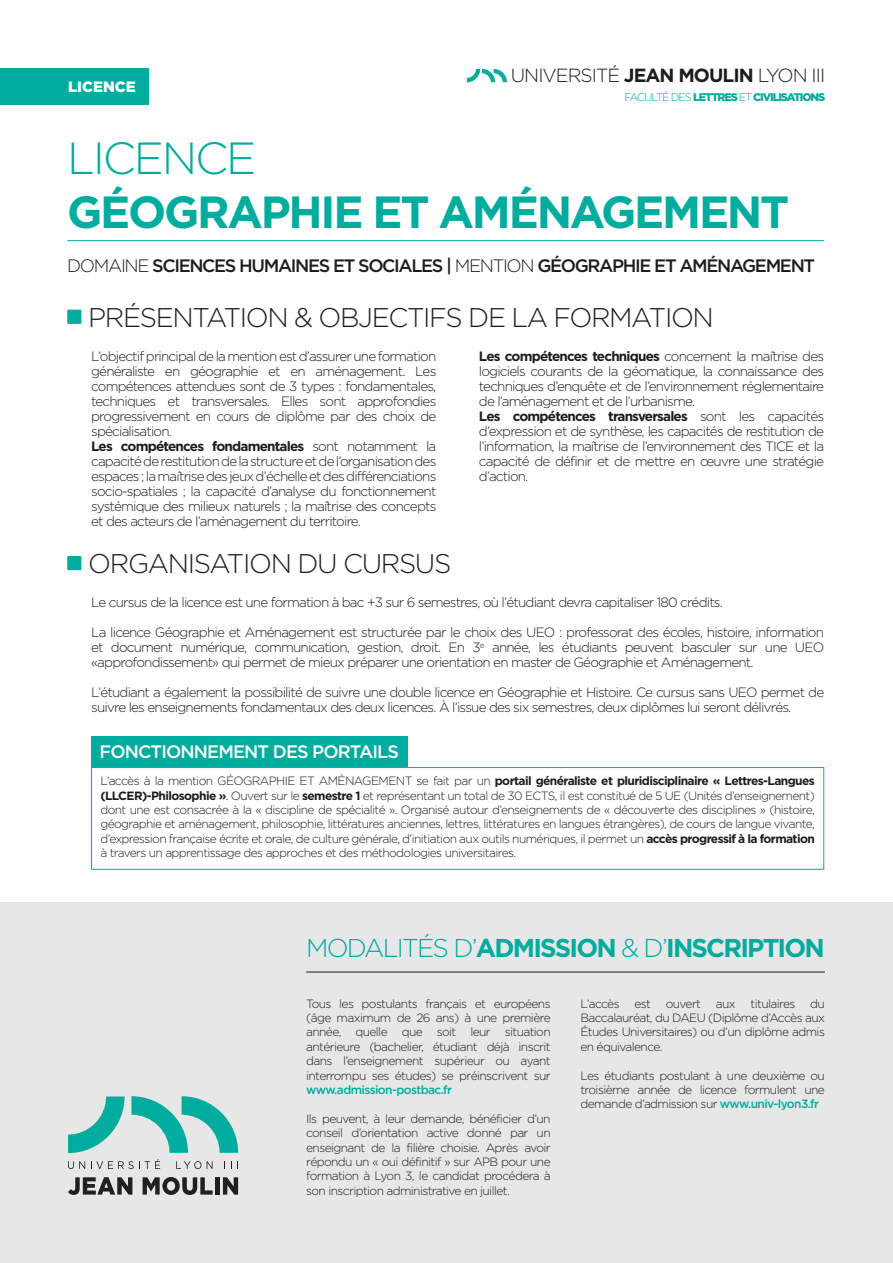
<style>
.page{position:relative;width:893px;height:1263px;background:#fff}
.page>*{position:absolute;margin:0;border:0;box-sizing:border-box;transform-origin:0 0}
.TITRE{font:700 45px "Gotham";letter-spacing:-.05em;color:#00ac9d}
.TITRE-2{font:300 45px "Gotham";letter-spacing:-.05em;color:#00ac9d}
.Rubrique{font:300 27px "Gotham";letter-spacing:-.05em;color:#1d1d1d}
.Rubrique2{font:700 25.8px "Gotham";letter-spacing:-.07em;color:#00ac9d}
.t1{font:300 19.05px "Gotham";letter-spacing:-.05em;color:#1d1d1d}
.Sous-Titre{font:500 18px "Gotham";letter-spacing:-.075em;color:#1d1d1d}
.Sous-Titre-2{font:500 18px "Gotham";letter-spacing:-.05em;color:#fff}
.t2{font:900 15px "Gotham";color:#fff}
.Texte{font:300 13.5px/15px "Gotham";letter-spacing:-.06em;color:#1d1d1d;text-align:justify}
.Texte-2{font:300 12px/14.4px "Gotham";letter-spacing:-.05em;color:#1d1d1d;text-align:justify}
.t3{font:900 11.1px "Gotham";letter-spacing:-.1em;color:#00ac9d}
.s1{font-weight:700}
.s2{font-weight:300}
.s3{font-weight:500;color:#00ac9d}
</style>
<div class="page">
<div style="left:0;top:902px;width:893px;height:361px;background:#e8e7e8"></div>
<hr style="left:67px;top:240px;width:757px;height:1px;background:#00ac9d">
<div style="left:67px;top:310px;width:14px;height:14px;background:#00ac9d"></div>
<div style="left:67px;top:556px;width:14px;height:14px;background:#00ac9d"></div>
<hr style="left:306px;top:972px;width:519px;height:1px;background:#1d1d1d">
<svg style="left:68px;top:1096px;width:57px;height:57px"></svg>
<svg style="left:131px;top:1096px;width:107px;height:57px"></svg>
<svg style="left:68px;top:1161px;width:17px;height:8px"></svg>
<svg style="left:91px;top:1159px;width:69px;height:10px"></svg>
<svg style="left:176px;top:1161px;width:37px;height:8px"></svg>
<svg style="left:231px;top:1161px;width:7px;height:8px"></svg>
<svg style="left:68px;top:1177px;width:64px;height:18px"></svg>
<svg style="left:143px;top:1177px;width:70px;height:18px"></svg>
<div style="left:215px;top:1177px;width:5px;height:17px;background:#231f20"></div>
<svg style="left:223px;top:1177px;width:15px;height:17px"></svg>
<div style="left:0;top:68px;width:149px;height:36px;background:#00ac9d"></div>
<div style="left:91px;top:737px;width:316px;height:30px;background:#00ac9d"></div>
<div style="left:91px;top:767px;width:733px;height:103px;border:1px solid #00ac9d"></div>
<svg style="left:467px;top:69px;width:40px;height:13px"></svg>
<p class="t2" style="left:68px;top:78px;width:69px">LICENCE</p>
<p class="t1" style="left:511px;top:65px;width:316px">université <span class="s1">jean moulin</span> lyon iii</p>
<p class="t3" style="left:625px;top:91px;width:202px"><span class="s2">Faculté des</span> LETTRES <span class="s2">et</span> CIVILISATIONS</p>
<p class="TITRE-2" style="left:67px;top:134px;width:190px">LICENCE</p>
<p class="TITRE" style="left:67px;top:187px;width:724px">GÉOGRAPHIE ET AMÉNAGEMENT</p>
<p class="Sous-Titre" style="left:67px;top:255px;width:749px"><span class="s2">DOMAINE</span> SCIENCES HUMAINES ET SOCIALES | <span class="s2">MENTION</span> GÉOGRAPHIE ET AMÉNAGEMENT</p>
<p class="Rubrique" style="left:88px;top:303px;width:627px">PRÉSENTATION &amp; OBJECTIFS DE LA FORMATION</p>
<p class="Texte" style="left:91px;top:349px;width:347px">L’objectif principal de la mention est d’assurer une formation généraliste en géographie et en aménagement. Les compétences attendues sont de 3 types : fondamentales, techniques et transversales. Elles sont approfondies progressivement en cours de diplôme par des choix de spécialisation.</p>
<p class="Texte" style="left:91px;top:439px;width:347px"><span class="s1">Les compétences fondamentales</span> sont notamment la capacité de restitution de la structure et de l’organisation des espaces ; la maîtrise des jeux d’échelle et des différenciations socio-spatiales ; la capacité d’analyse du fonctionnement systémique des milieux naturels ; la maîtrise des concepts et des acteurs de l’aménagement du territoire.</p>
<p class="Rubrique" style="left:88px;top:549px;width:365px">ORGANISATION DU CURSUS</p>
<p class="Texte" style="left:479px;top:349px;width:347px"><span class="s1">Les compétences techniques</span> concernent la maîtrise des logiciels courants de la géomatique, la connaissance des techniques d’enquête et de l’environnement réglementaire de l’aménagement et de l’urbanisme.</p>
<p class="Texte" style="left:479px;top:409px;width:347px"><span class="s1">Les compétences transversales</span> sont les capacités d’expression et de synthèse, les capacités de restitution de l’information, la maîtrise de l’environnement des TICE et la capacité de définir et de mettre en œuvre une stratégie d’action.</p>
<p class="Texte" style="left:91px;top:595px;width:633px">Le cursus de la licence est une formation à bac +3 sur 6 semestres, où l’étudiant devra capitaliser 180 crédits.</p>
<p class="Texte" style="left:91px;top:625px;width:734px">La licence Géographie et Aménagement est structurée par le choix des UEO : professorat des écoles, histoire, information et document numérique, communication, gestion, droit. En 3<sup>e</sup> année, les étudiants peuvent basculer sur une UEO «approfondissement» qui permet de mieux préparer une orientation en master de Géographie et Aménagement.</p>
<p class="Texte" style="left:91px;top:685px;width:735px">L’étudiant a également la possibilité de suivre une double licence en Géographie et Histoire. Ce cursus sans UEO permet de suivre les enseignements fondamentaux des deux licences. À l’issue des six semestres, deux diplômes lui seront délivrés.</p>
<p class="Sous-Titre-2" style="left:100px;top:742px;width:301px">FONCTIONNEMENT DES PORTAILS</p>
<p class="Texte-2" style="left:100px;top:773px;width:716px">L’accès à la mention GÉOGRAPHIE ET AMÉNAGEMENT se fait par un <span class="s1">portail généraliste et pluridisciplinaire « Lettres-Langues (LLCER)-Philosophie »</span>. Ouvert sur le <span class="s1">semestre 1</span> et représentant un total de 30 ECTS, il est constitué de 5 UE (Unités d’enseignement) dont une est consacrée à la « discipline de spécialité ». Organisé autour d’enseignements de « découverte des disciplines » (histoire, géographie et aménagement, philosophie, littératures anciennes, lettres, littératures en langues étrangères), de cours de langue vivante, d’expression française écrite et orale, de culture générale, d’initiation aux outils numériques, il permet un <span class="s1">accès progressif à la formation </span>à travers un apprentissage des approches et des méthodologies universitaires.</p>
<p class="Rubrique2" style="left:306px;top:933px;width:520px"><span class="s2">MODALITÉS D’</span>ADMISSION <span class="s2">&amp; D’</span>INSCRIPTION</p>
<p class="Texte-2" style="left:306px;top:996px;width:246px">Tous les postulants français et européens (âge maximum de 26 ans) à une première année, quelle que soit leur situation antérieure (bachelier, étudiant déjà inscrit dans l’enseignement supérieur ou ayant interrompu ses études) se préinscrivent sur <span class="s3">www.admission-postbac.fr</span></p>
<p class="Texte-2" style="left:306px;top:1111px;width:246px">Ils peuvent, à leur demande, bénéficier d’un conseil d’orientation active donné par un enseignant de la filière choisie. Après avoir répondu un « oui définitif » sur APB pour une formation à Lyon 3, le candidat procédera à son inscription administrative en juillet.</p>
<p class="Texte-2" style="left:580px;top:996px;width:246px">L’accès est ouvert aux titulaires du Baccalauréat, du DAEU (Diplôme d’Accès aux Études Universitaires) ou d’un diplôme admis en équivalence.</p>
<p class="Texte-2" style="left:580px;top:1068px;width:246px">Les étudiants postulant à une deuxième ou troisième année de licence formulent une demande d’admission sur <span class="s3">www.univ-lyon3.fr</span></p>
</div>
